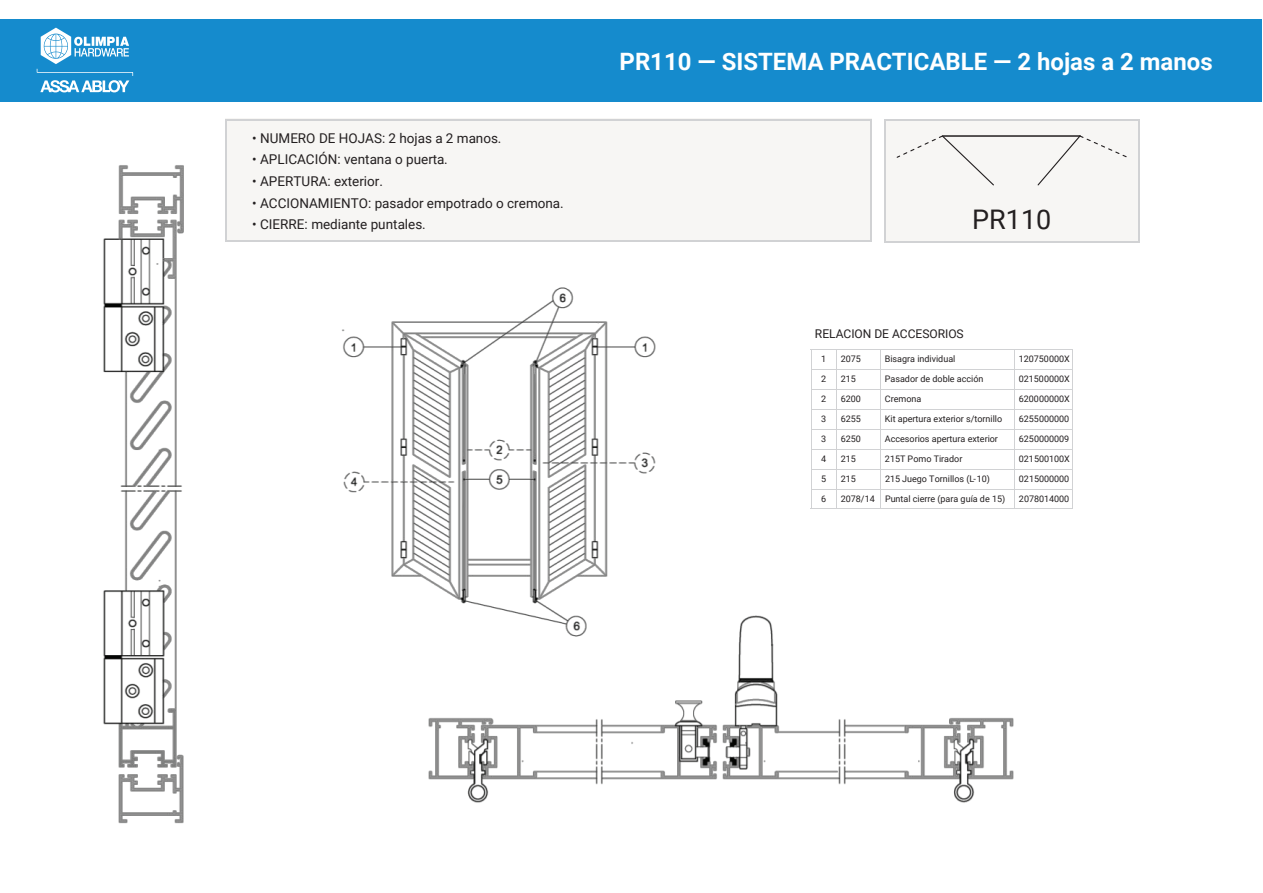
<style>
.page{position:relative;width:1263px;height:893px;background:#fff}
.page>*{position:absolute;margin:0;border:0;box-sizing:border-box;transform-origin:0 0}
.t1{font:27px "Roboto";color:#231f20}
.t2{font:700 24px "Roboto";color:#fff}
.t3{font:13.5px "Roboto";color:#231f20}
.t4{font:12px "Roboto";color:#231f20}
.t5{font:9px "Roboto";letter-spacing:-.005em;color:#231f20}
</style>
<div class="page">
<div style="left:0;top:19px;width:1262px;height:83px;background:#158bcd"></div>
<svg style="left:37px;top:28px;width:96px;height:64px"></svg>
<div style="left:225px;top:119px;width:647px;height:123px;background:#f7f6f4"></div>
<hr style="left:225px;top:119px;width:2px;height:122px;background:#d1d2d4">
<hr style="left:870px;top:119px;width:2px;height:122px;background:#d1d2d4">
<hr style="left:225px;top:119px;width:647px;height:1px;background:#d1d2d4">
<hr style="left:225px;top:241px;width:647px;height:1px;background:#d1d2d4">
<hr style="left:811px;top:349px;width:1px;height:160px;background:#d1d2d4">
<hr style="left:836px;top:349px;width:1px;height:160px;background:#d1d2d4">
<hr style="left:880px;top:349px;width:1px;height:160px;background:#d1d2d4">
<hr style="left:1014px;top:349px;width:1px;height:160px;background:#d1d2d4">
<hr style="left:1072px;top:349px;width:1px;height:160px;background:#d1d2d4">
<hr style="left:811px;top:349px;width:262px;height:1px;background:#d1d2d4">
<hr style="left:811px;top:369px;width:261px;height:1px;background:#d1d2d4">
<hr style="left:811px;top:389px;width:261px;height:1px;background:#d1d2d4">
<hr style="left:811px;top:409px;width:261px;height:1px;background:#d1d2d4">
<hr style="left:811px;top:429px;width:261px;height:1px;background:#d1d2d4">
<hr style="left:811px;top:449px;width:261px;height:1px;background:#d1d2d4">
<hr style="left:811px;top:469px;width:261px;height:1px;background:#d1d2d4">
<hr style="left:811px;top:489px;width:261px;height:1px;background:#d1d2d4">
<hr style="left:811px;top:508px;width:262px;height:1px;background:#d1d2d4">
<div style="left:884px;top:119px;width:255px;height:123px;background:#f7f6f4"></div>
<hr style="left:884px;top:119px;width:2px;height:122px;background:#d1d2d4">
<hr style="left:1138px;top:119px;width:1px;height:122px;background:#d1d2d4">
<hr style="left:884px;top:119px;width:255px;height:1px;background:#d1d2d4">
<hr style="left:884px;top:241px;width:255px;height:1px;background:#d1d2d4">
<img style="left:103px;top:165px;width:81px;height:659px">
<img style="left:428px;top:615px;width:586px;height:188px">
<img style="left:342px;top:287px;width:321px;height:361px">
<hr style="left:942px;top:135px;width:139px;height:2px;background:#231f20">
<svg style="left:1036px;top:135px;width:91px;height:51px"></svg>
<svg style="left:896px;top:135px;width:99px;height:51px"></svg>
<h3 class="t3" style="left:252px;top:128px;width:251px">• NUMERO DE HOJAS: 2 hojas a 2 manos.</h3>
<h3 class="t3" style="left:252px;top:150px;width:197px">• APLICACIÓN: ventana o puerta.</h3>
<h3 class="t3" style="left:252px;top:172px;width:132px">• APERTURA: exterior.</h3>
<h3 class="t3" style="left:252px;top:193px;width:313px">• ACCIONAMIENTO: pasador empotrado o cremona.</h3>
<h3 class="t3" style="left:252px;top:215px;width:175px">• CIERRE: mediante puntales.</h3>
<h2 class="t2" style="left:620px;top:44px;width:595px">PR110 — SISTEMA PRACTICABLE — 2 hojas a 2 manos</h2>
<h1 class="t1" style="left:972px;top:201px;width:81px">PR110</h1>
<h3 class="t4" style="left:815px;top:325px;width:150px">RELACION DE ACCESORIOS</h3>
<p class="t5" style="left:821px;top:352px;width:7px">1</p>
<p class="t5" style="left:841px;top:352px;width:22px">2075</p>
<p class="t5" style="left:885px;top:352px;width:72px">Bisagra individual</p>
<p class="t5" style="left:1019px;top:352px;width:52px">120750000X</p>
<p class="t5" style="left:821px;top:372px;width:7px">2</p>
<p class="t5" style="left:841px;top:372px;width:17px">215</p>
<p class="t5" style="left:885px;top:372px;width:100px">Pasador de doble acción</p>
<p class="t5" style="left:1019px;top:372px;width:52px">021500000X</p>
<p class="t5" style="left:821px;top:392px;width:7px">2</p>
<p class="t5" style="left:841px;top:392px;width:22px">6200</p>
<p class="t5" style="left:885px;top:392px;width:38px">Cremona</p>
<p class="t5" style="left:1019px;top:392px;width:52px">620000000X</p>
<p class="t5" style="left:821px;top:413px;width:7px">3</p>
<p class="t5" style="left:841px;top:413px;width:22px">6255</p>
<p class="t5" style="left:885px;top:413px;width:119px">Kit apertura exterior s/tornillo</p>
<p class="t5" style="left:1019px;top:413px;width:52px">6255000000</p>
<p class="t5" style="left:821px;top:433px;width:7px">3</p>
<p class="t5" style="left:841px;top:433px;width:22px">6250</p>
<p class="t5" style="left:885px;top:433px;width:115px">Accesorios apertura exterior</p>
<p class="t5" style="left:1019px;top:433px;width:52px">6250000009</p>
<p class="t5" style="left:821px;top:453px;width:7px">4</p>
<p class="t5" style="left:841px;top:453px;width:17px">215</p>
<p class="t5" style="left:885px;top:453px;width:79px">215T Pomo Tirador</p>
<p class="t5" style="left:1019px;top:453px;width:52px">021500100X</p>
<p class="t5" style="left:821px;top:473px;width:7px">5</p>
<p class="t5" style="left:841px;top:473px;width:17px">215</p>
<p class="t5" style="left:885px;top:473px;width:106px">215 Juego Tornillos (L-10)</p>
<p class="t5" style="left:1019px;top:473px;width:52px">0215000000</p>
<p class="t5" style="left:821px;top:492px;width:7px">6</p>
<p class="t5" style="left:841px;top:492px;width:166px">2078/14 Puntal cierre (para guía de 15)</p>
<p class="t5" style="left:1019px;top:492px;width:52px">2078014000</p>
</div>
